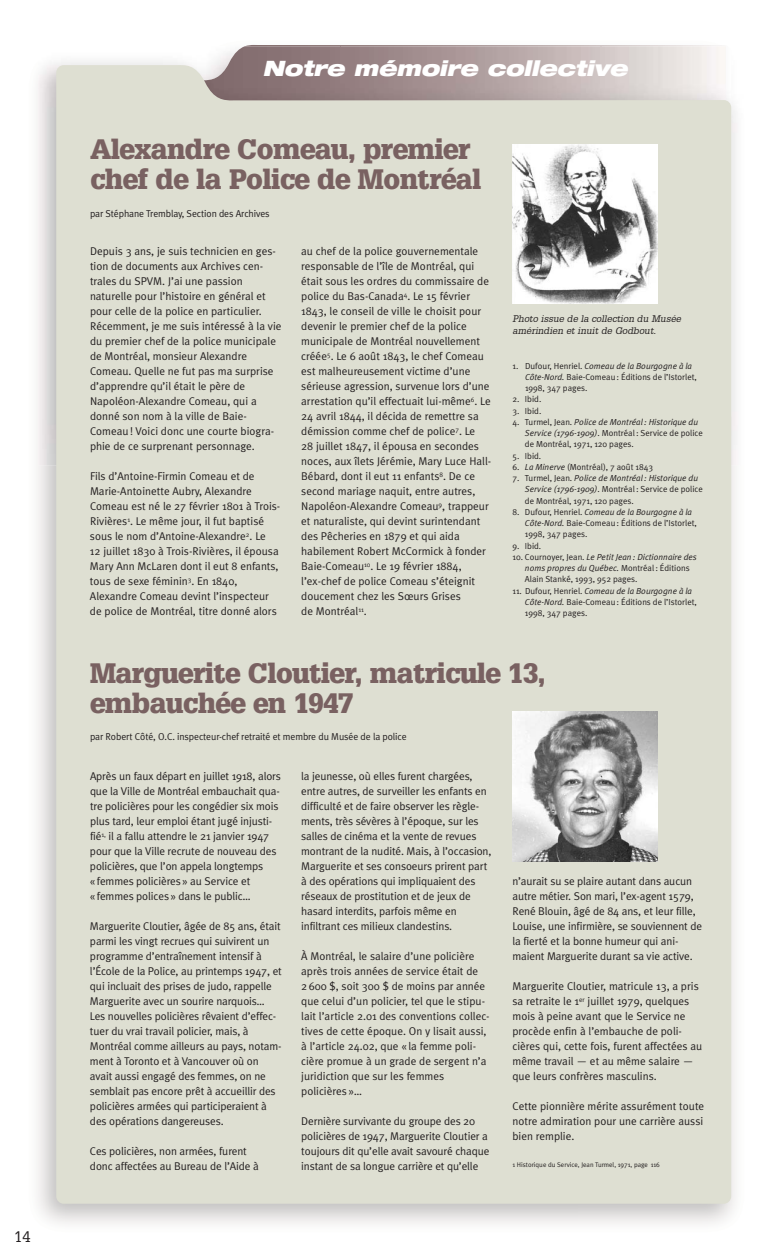
<style>
.page{position:relative;width:765px;height:1260px;background:#fff}
.page>*{position:absolute;margin:0;border:0;box-sizing:border-box;transform-origin:0 0}
.t1{font:900 27.5px/30px "Glypha";letter-spacing:-.015em;color:#796161}
.t2{font:italic 900 expanded 21.25px "Helvetica Neue";color:#fff}
.t3{font:15px "Glypha";color:#231f20}
.t4{font:11.25px/15px "Meta Plus Normal";color:#231f20}
.t5{font:10px "Meta Plus Normal";letter-spacing:-.01em;color:#231f20}
.t6{font:italic 9.38px/11.9px "Glypha";color:#231f20}
.t7{font:8.75px/11.2px "Meta Plus Normal";color:#231f20}
.t8{font:6.75px "Meta Plus Normal";color:#231f20}
.s1{font-style:italic}
</style>
<div class="page">
<img style="left:37px;top:1000px;width:699px;height:224px">
<div style="left:56px;top:1000px;width:675px;height:204px;background:#dedfd2"></div>
<svg style="left:246px;top:45px;width:476px;height:1px"></svg>
<img style="left:731px;top:465px;width:5px;height:535px">
<img style="left:731px;top:105px;width:6px;height:360px">
<div style="left:56px;top:63px;width:675px;height:937px;background:#dedfd2"></div>
<img style="left:512px;top:144px;width:146px;height:159px">
<img style="left:512px;top:711px;width:146px;height:150px">
<h3 class="t3" style="left:14px;top:1231px;width:18px">14</h3>
<h2 class="t2" style="left:262px;top:60px;width:371px">Notre mémoire collective</h2>
<h1 class="t1" style="left:90px;top:136px;width:393px">Alexandre Comeau, premier chef de la Police de Montréal</h1>
<p class="t5" style="left:90px;top:209px;width:181px">par Stéphane Tremblay, Section des Archives</p>
<p class="t4" style="left:90px;top:244px;width:193px">Depuis 3 ans, je suis technicien en ges&shy;tion de documents aux Archives cen&shy;trales du SPVM. J’ai une passion naturelle pour l’histoire en général et pour celle de la police en particulier.<br>Récemment, je me suis intéressé à la vie du premier chef de la police municipale de Montréal, monsieur Alexandre Comeau. Quelle ne fut pas ma surprise d’apprendre qu’il était le père de Napoléon-Alexandre Comeau, qui a donné son nom à la ville de Baie-Comeau ! Voici donc une courte biogra&shy;phie de ce surprenant personnage.</p>
<p class="t4" style="left:90px;top:469px;width:192px">Fils d’Antoine-Firmin Comeau et de Marie-Antoinette Aubry, Alexandre Comeau est né le 27 février 1801 à Trois-Rivières<sup>1</sup>. Le même jour, il fut baptisé sous le nom d’Antoine-Alexandre<sup>2</sup>. Le<br>12 juillet 1830 à Trois-Rivières, il épousa Mary Ann McLaren dont il eut 8 enfants, tous de sexe féminin<sup>3</sup>. En 1840, Alexandre Comeau devint l’inspecteur de police de Montréal, titre donné alors</p>
<p class="t4" style="left:301px;top:244px;width:192px">au chef de la police gouvernementale responsable de l’île de Montréal, qui était sous les ordres du commissaire de police du Bas-Canada<sup>4</sup>. Le 15 février 1843, le conseil de ville le choisit pour devenir le premier chef de la police municipale de Montréal nouvellement créée<sup>5</sup>. Le 6 août 1843, le chef Comeau est malheureusement victime d’une sérieuse agression, survenue lors d’une arrestation qu’il effectuait lui-même<sup>6</sup>. Le 24 avril 1844, il décida de remettre sa démission comme chef de police<sup>7</sup>. Le<br>28 juillet 1847, il épousa en secondes noces, aux îlets Jérémie, Mary Luce Hall-Bébard, dont il eut 11 enfants<sup>8</sup>. De ce second mariage naquit, entre autres, Napoléon-Alexandre Comeau<sup>9</sup>, trappeur et naturaliste, qui devint surintendant des Pêcheries en 1879 et qui aida habilement Robert McCormick à fonder Baie-Comeau<sup>10</sup>. Le 19 février 1884, l’ex-chef de police Comeau s’éteignit doucement chez les Sœurs Grises<br>de Montréal<sup>11</sup>.</p>
<p class="t6" style="left:512px;top:314px;width:172px">Photo issue de la collection du Musée amérindien et inuit de Godbout.</p>
<p class="t7" style="left:525px;top:361px;width:173px;text-indent:-13px">1. Dufour, Henriel. <span class="s1">Comeau de la Bourgogne à la<br>Côte-Nord.</span> Baie-Comeau : Éditions de l’Istorlet,<br>1998, 347 pages.</p>
<p class="t7" style="left:513px;top:394px;width:30px">2. Ibid.</p>
<p class="t7" style="left:513px;top:406px;width:30px">3. Ibid.</p>
<p class="t7" style="left:525px;top:417px;width:179px;text-indent:-12px">4. Turmel, Jean. <span class="s1">Police de Montréal : Historique du<br>Service (1796-1909)</span>. Montréal : Service de police de Montréal, 1971, 120 pages.</p>
<p class="t7" style="left:512px;top:451px;width:30px">5. Ibid.</p>
<p class="t7" style="left:512px;top:462px;width:142px">6. <span class="s1">La Minerve</span> (Montréal), 7 août 1843</p>
<p class="t7" style="left:525px;top:473px;width:179px;text-indent:-12px">7. Turmel, Jean. <span class="s1">Police de Montréal : Historique du<br>Service (1796-1909)</span>. Montréal : Service de police de Montréal, 1971, 120 pages.</p>
<p class="t7" style="left:525px;top:507px;width:173px;text-indent:-13px">8. Dufour, Henriel. <span class="s1">Comeau de la Bourgogne à la<br>Côte-Nord.</span> Baie-Comeau : Éditions de l’Istorlet,<br>1998, 347 pages.</p>
<p class="t7" style="left:512px;top:541px;width:30px">9. Ibid.</p>
<p class="t7" style="left:525px;top:552px;width:173px;text-indent:-12px">10. Cournoyer, Jean. <span class="s1">Le Petit Jean : Dictionnaire des noms propres du Québec.</span> Montréal : Éditions<br>Alain Stanké, 1993, 952 pages.</p>
<p class="t7" style="left:525px;top:586px;width:173px;text-indent:-13px">11. Dufour, Henriel. <span class="s1">Comeau de la Bourgogne à la<br>Côte-Nord.</span> Baie-Comeau : Éditions de l’Istorlet,<br>1998, 347 pages.</p>
<h1 class="t1" style="left:90px;top:660px;width:457px">Marguerite Cloutier, matricule 13, embauchée en 1947</h1>
<p class="t5" style="left:90px;top:733px;width:318px">par Robert Côté, O.C. inspecteur-chef retraité et membre du Musée de la police</p>
<p class="t4" style="left:90px;top:769px;width:193px">Après un faux départ en juillet 1918, alors que la Ville de Montréal embauchait qua&shy;tre policières pour les congédier six mois plus tard, leur emploi étant jugé injusti&shy;fié<sup>1,</sup> il a fallu attendre le 21 janvier 1947 pour que la Ville recrute de nouveau des policières, que l’on appela longtemps «femmes policières» au Service et<br>« femmes polices » dans le public…</p>
<p class="t4" style="left:90px;top:919px;width:193px">Marguerite Cloutier, âgée de 85 ans, était parmi les vingt recrues qui suivirent un programme d’entraînement intensif à l’École de la Police, au printemps 1947, et qui incluait des prises de judo, rappelle Marguerite avec un sourire narquois… Les nouvelles policières rêvaient d’effec&shy;tuer du vrai travail policier, mais, à Montréal comme ailleurs au pays, notam&shy;ment à Toronto et à Vancouver où on avait aussi engagé des femmes, on ne semblait pas encore prêt à accueillir des policières armées qui participeraient à des opérations dangereuses.</p>
<p class="t4" style="left:90px;top:1144px;width:170px">Ces policières, non armées, furent donc affectées au Bureau de l’Aide à</p>
<p class="t4" style="left:301px;top:769px;width:192px">la jeunesse, où elles furent chargées, entre autres, de surveiller les enfants en difficulté et de faire observer les règle&shy;ments, très sévères à l’époque, sur les salles de cinéma et la vente de revues montrant de la nudité. Mais, à l’occasion, Marguerite et ses consoeurs prirent part à des opérations qui impliquaient des réseaux de prostitution et de jeux de hasard interdits, parfois même en infiltrant ces milieux clandestins.</p>
<p class="t4" style="left:301px;top:949px;width:190px">À Montréal, le salaire d’une policière après trois années de service était de<br>2 600 $, soit 300 $ de moins par année que celui d’un policier, tel que le stipu&shy;lait l’article 2.01 des conventions collec&shy;tives de cette époque. On y lisait aussi, à l’article 24.02, que « la femme poli&shy;cière promue à un grade de sergent n’a juridiction que sur les femmes policières »…</p>
<p class="t4" style="left:301px;top:1114px;width:190px">Dernière survivante du groupe des 20 policières de 1947, Marguerite Cloutier a toujours dit qu’elle avait savouré chaque instant de sa longue carrière et qu’elle</p>
<p class="t4" style="left:513px;top:874px;width:191px">n’aurait su se plaire autant dans aucun autre métier. Son mari, l’ex-agent 1579, René Blouin, âgé de 84 ans, et leur fille, Louise, une infirmière, se souviennent de la fierté et la bonne humeur qui ani&shy;maient Marguerite durant sa vie active.</p>
<p class="t4" style="left:512px;top:979px;width:191px">Marguerite Cloutier, matricule 13, a pris sa retraite le 1<sup>er</sup> juillet 1979, quelques mois à peine avant que le Service ne procède enfin à l’embauche de poli&shy;cières qui, cette fois, furent affectées au même travail — et au même salaire — que leurs confrères masculins.</p>
<p class="t4" style="left:512px;top:1099px;width:193px;text-align:justify">Cette pionnière mérite assurément toute notre admiration pour une carrière aussi bien remplie.</p>
<p class="t8" style="left:513px;top:1162px;width:149px">1 Historique du Service, Jean Turmel, 1971, page 116</p>
</div>
